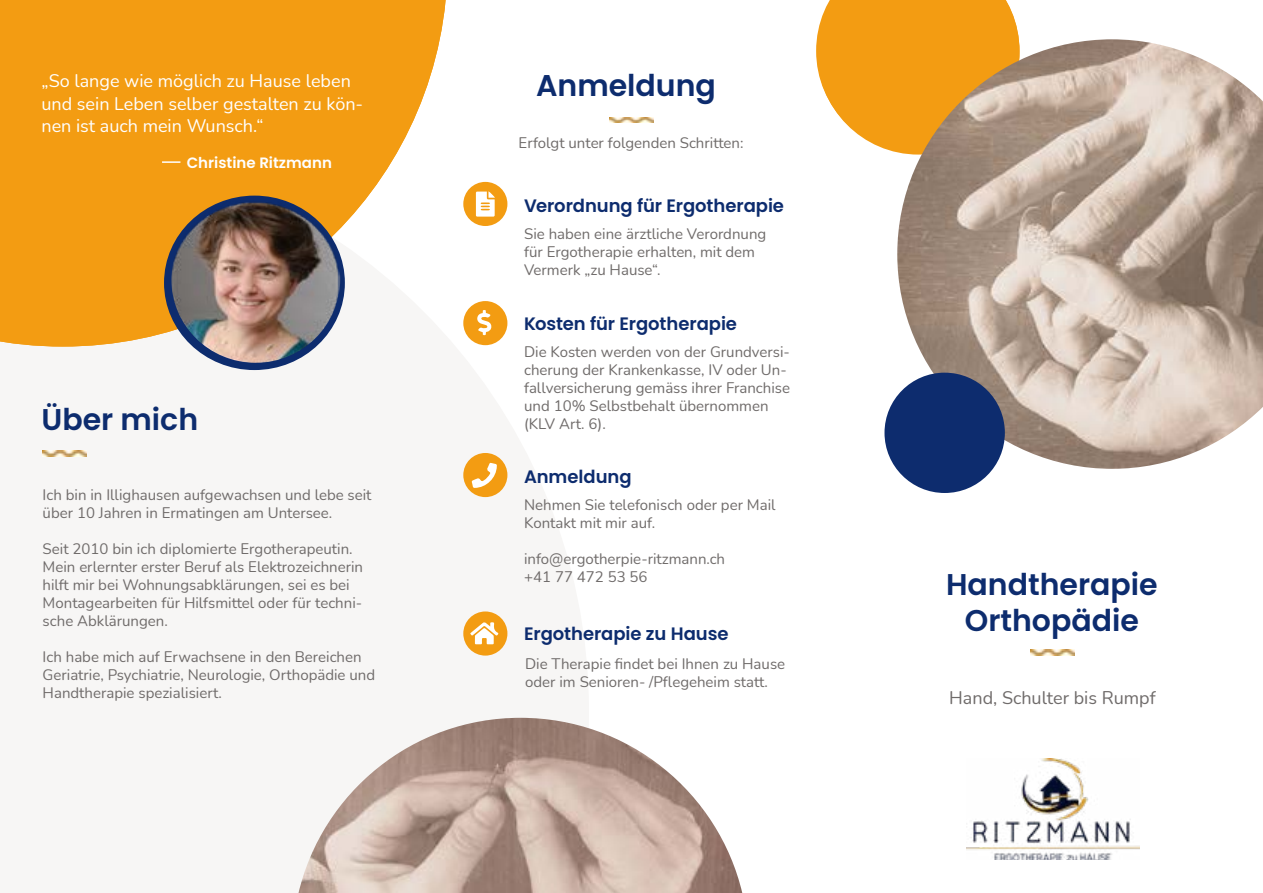
<style>
.page{position:relative;width:1263px;height:893px;background:#fff}
.page>*{position:absolute;margin:0;border:0;box-sizing:border-box;transform-origin:0 0}
.t1{font:600 30px/36px "Poppins";color:#0d2c6e;text-align:center}
.t2{font:18px/22.5px "Nunito";color:#fff}
.t3{font:600 18px "Poppins";letter-spacing:-.005em;color:#0d2c6e}
.t4{font:18px "Nunito";color:#6f6b6a}
.t5{font:15px/18px "Nunito";color:#6f6b6a}
.t6{font:600 15px "Poppins";color:#fff}
</style>
<div class="page">
<svg style="left:816px;top:0;width:203px;height:153px;background:#f4ab35"></svg>
<svg style="left:0;top:0;width:446px;height:347px;fill:#f39c12"></svg>
<img style="left:897px;top:39px;width:366px;height:430px">
<div style="left:884px;top:373px;width:121px;height:120px;background:#0d2c6e;border-radius:50%"></div>
<img style="left:298px;top:718px;width:444px;height:175px">
<svg style="left:162px;top:161px;width:18px;height:2px"></svg>
<img style="left:966px;top:759px;width:173px;height:101px">
<img style="left:43px;top:451px;width:43px;height:5px">
<img style="left:609px;top:117px;width:44px;height:6px">
<img style="left:1030px;top:650px;width:44px;height:5px">
<div style="left:463px;top:453px;width:44px;height:44px;background:#f39c12;border-radius:50%"></div>
<div style="left:463px;top:182px;width:44px;height:44px;background:#f39c12;border-radius:50%"></div>
<div style="left:463px;top:611px;width:44px;height:45px;background:#f39c12;border-radius:50%"></div>
<div style="left:463px;top:301px;width:44px;height:44px;background:#f39c12;border-radius:50%"></div>
<div style="left:164px;top:196px;width:181px;height:174px;background:#0d2c6e;border-radius:50%"></div>
<img style="left:171px;top:201px;width:169px;height:162px">
<svg style="left:470px;top:622px;width:29px;height:22px"></svg>
<svg style="left:476px;top:191px;width:19px;height:26px"></svg>
<svg style="left:477px;top:310px;width:15px;height:25px"></svg>
<svg style="left:472px;top:462px;width:25px;height:26px"></svg>
<p class="t2" style="left:41px;top:69px;width:323px">„So lange wie möglich zu Hause leben und sein Leben selber gestalten zu kön&shy;nen ist auch mein Wunsch.“</p>
<p class="t6" style="left:187px;top:154px;width:147px">Christine Ritzmann</p>
<h1 class="t1" style="left:41px;top:401px;width:158px">Über mich</h1>
<p class="t5" style="left:43px;top:485px;width:330px">Ich bin in Illighausen aufgewachsen und lebe seit über 10 Jahren in Ermatingen am Untersee.</p>
<p class="t5" style="left:43px;top:539px;width:322px">Seit 2010 bin ich diplomierte Ergotherapeutin.<br>Mein erlernter erster Beruf als Elektrozeichnerin hilft mir bei Wohnungsabklärungen, sei es bei Montagearbeiten für Hilfsmittel oder für techni&shy;sche Abklärungen.</p>
<p class="t5" style="left:43px;top:647px;width:334px">Ich habe mich auf Erwachsene in den Bereichen<br>Geriatrie, Psychiatrie, Neurologie, Orthopädie und<br>Handtherapie spezialisiert.</p>
<h1 class="t1" style="left:536px;top:68px;width:181px">Anmeldung</h1>
<p class="t5" style="left:519px;top:133px;width:226px">Erfolgt unter folgenden Schritten:</p>
<p class="t3" style="left:524px;top:195px;width:261px">Verordnung für Ergotherapie</p>
<p class="t5" style="left:524px;top:224px;width:244px">Sie haben eine ärztliche Verordnung für Ergotherapie erhalten, mit dem<br>Vermerk „zu Hause“.</p>
<p class="t3" style="left:524px;top:313px;width:214px">Kosten für Ergotherapie</p>
<p class="t5" style="left:524px;top:342px;width:267px">Die Kosten werden von der Grundversi&shy;cherung der Krankenkasse, IV oder Un&shy;fallversicherung gemäss ihrer Franchise und 10% Selbstbehalt übernommen (KLV Art. 6).</p>
<p class="t3" style="left:524px;top:466px;width:109px">Anmeldung</p>
<p class="t5" style="left:524px;top:495px;width:253px">Nehmen Sie telefonisch oder per Mail<br>Kontakt mit mir auf.</p>
<p class="t5" style="left:524px;top:549px;width:202px">info@ergotherpie-ritzmann.ch +41 77 472 53 56</p>
<p class="t3" style="left:524px;top:623px;width:206px">Ergotherapie zu Hause</p>
<p class="t5" style="left:525px;top:654px;width:261px">Die Therapie findet bei Ihnen zu Hause oder im Senioren- /Pflegeheim statt.</p>
<h1 class="t1" style="left:946px;top:567px;width:213px">Handtherapie<br>Orthopädie</h1>
<p class="t4" style="left:949px;top:685px;width:208px">Hand, Schulter bis Rumpf</p>
</div>
